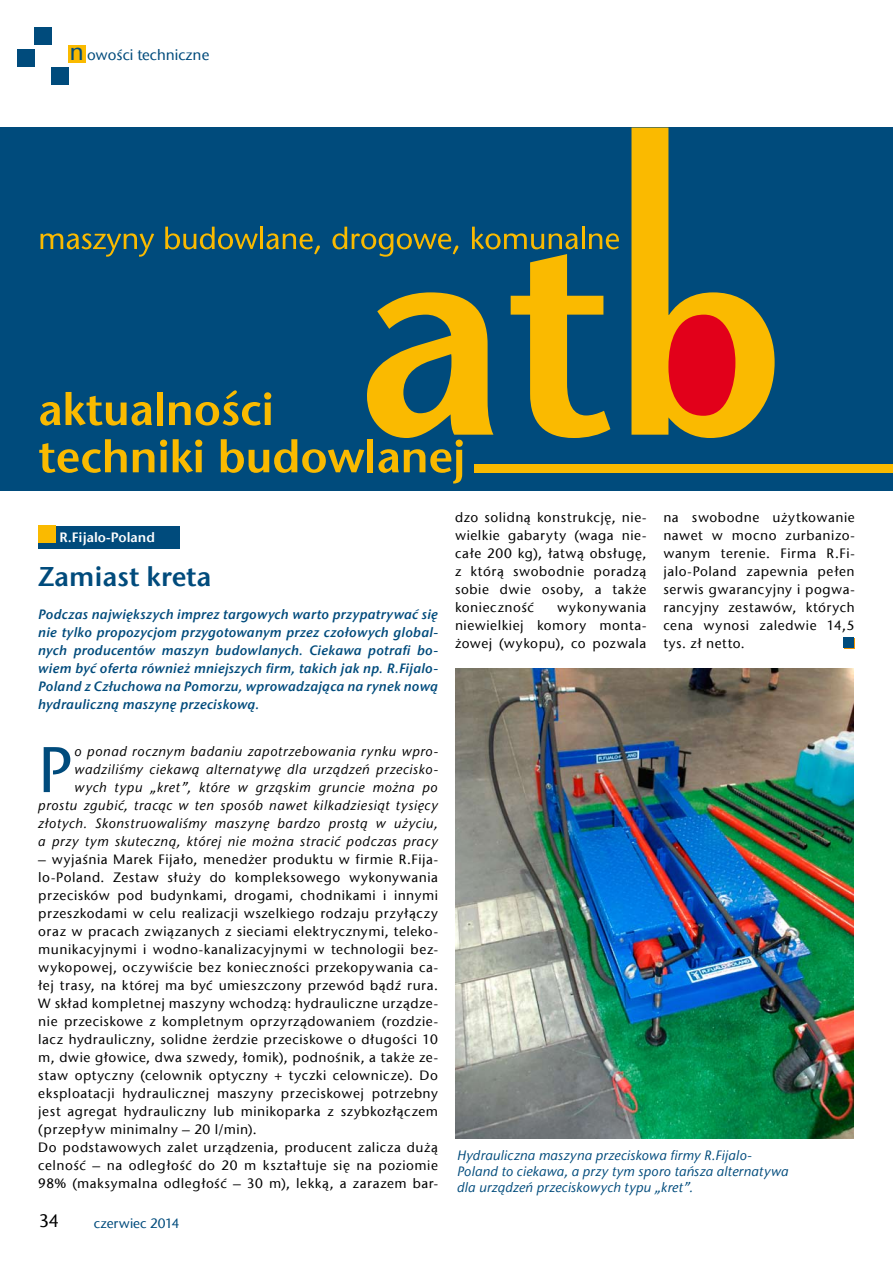
<style>
.page{position:relative;width:893px;height:1263px;background:#fff}
.page>*{position:absolute;margin:0;border:0;box-sizing:border-box;transform-origin:0 0}
.t1{font:500 64.35px "ITC Stone Sans Com";color:#004b7c}
.t2{font:27px "ITC Stone Sans Com Semi";color:#004b7c}
.t3{font:500 18px "ITC Stone Sans Com";color:#000}
.t4{font:500 15px "ITC Stone Sans Com";color:#004b7c}
.t5{font:500 13.5px/18px "ITC Stone Sans Com";letter-spacing:.04em;color:#000;text-align:justify}
.t6{font:italic 13.5px/18px "ITC Stone Sans Com Semi";letter-spacing:.015em;color:#004b7c;text-align:justify}
.t7{font:italic 500 13.5px/18px "ITC Stone Sans Com";letter-spacing:.04em;color:#000;text-align:right}
.t8{font:italic 500 13.5px/16.2px "ITC Stone Sans Com";letter-spacing:.01em;color:#004b7c}
.t9{font:13.5px "ITC Stone Sans Com Semi";color:#fff}
.t10{font:500 13.5px "ITC Stone Sans Com";color:#004b7c}
.s1{font-size:24px}
</style>
<div class="page">
<div style="left:17px;top:50px;width:17px;height:17px;background:#004b7c"></div>
<div style="left:34px;top:28px;width:17px;height:17px;background:#004b7c"></div>
<div style="left:51px;top:68px;width:17px;height:17px;background:#004b7c"></div>
<div style="left:68px;top:45px;width:17px;height:17px;background:#faba00"></div>
<div style="left:38px;top:526px;width:142px;height:23px;background:#004b7c"></div>
<div style="left:38px;top:526px;width:17px;height:17px;background:#faba00"></div>
<img style="left:456px;top:668px;width:398px;height:470px">
<svg style="left:845px;top:638px;width:10px;height:10px"></svg>
<div style="left:844px;top:637px;width:10px;height:10px;background:#004b7c"></div>
<div style="left:0;top:128px;width:893px;height:363px;background:#004b7c"></div>
<svg style="left:631px;top:128px;width:144px;height:310px"></svg>
<svg style="left:39px;top:439px;width:88px;height:34px"></svg>
<svg style="left:133px;top:449px;width:21px;height:23px"></svg>
<svg style="left:41px;top:233px;width:113px;height:24px"></svg>
<svg style="left:40px;top:392px;width:112px;height:34px"></svg>
<div style="left:157px;top:392px;width:6px;height:33px;background:#faba00"></div>
<svg style="left:160px;top:227px;width:459px;height:256px"></svg>
<div style="left:474px;top:464px;width:419px;height:8px;background:#faba00"></div>
<p class="t4" style="left:69px;top:45px;width:141px"><span class="s1">n</span> owości techniczne</p>
<p class="t9" style="left:60px;top:529px;width:97px">R.Fijalo-Poland</p>
<h2 class="t2" style="left:38px;top:560px;width:175px">Zamiast kreta</h2>
<p class="t6" style="left:38px;top:605px;width:401px">Podczas największych imprez targowych warto przypatrywać się nie tylko propozycjom przygotowanym przez czołowych global&shy;nych producentów maszyn budowlanych. Ciekawa potrafi bo&shy;wiem być oferta również mniejszych firm, takich jak np. R.Fijalo-Poland z Człuchowa na Pomorzu, wprowadzająca na rynek nową hydrauliczną maszynę przeciskową.</p>
<p class="t7" style="left:38px;top:742px;width:401px">o ponad rocznym badaniu zapotrzebowania rynku wpro&shy;wadziliśmy ciekawą alternatywę dla urządzeń przecisko-<br>wych typu „kret”, które w grząskim gruncie można po prostu zgubić, tracąc w ten sposób nawet kilkadziesiąt tysięcy złotych. Skonstruowaliśmy maszynę bardzo prostą w użyciu, a przy tym skuteczną, której nie można stracić podczas pracy</p>
<p class="t5" style="left:38px;top:850px;width:401px;text-align:left">– wyjaśnia Marek Fijało, menedżer produktu w firmie R.Fija&shy;lo-Poland. Zestaw służy do kompleksowego wykonywania przecisków pod budynkami, drogami, chodnikami i innymi przeszkodami w celu realizacji wszelkiego rodzaju przyłączy oraz w pracach związanych z sieciami elektrycznymi, teleko&shy;munikacyjnymi i wodno-kanalizacyjnymi w technologii bez&shy;wykopowej, oczywiście bez konieczności przekopywania ca&shy;łej trasy, na której ma być umieszczony przewód bądź rura.<br>W skład kompletnej maszyny wchodzą: hydrauliczne urządze&shy;nie przeciskowe z kompletnym oprzyrządowaniem (rozdzie&shy;lacz hydrauliczny, solidne żerdzie przeciskowe o długości 10 m, dwie głowice, dwa szwedy, łomik), podnośnik, a także ze&shy;staw optyczny (celownik optyczny + tyczki celownicze). Do eksploatacji hydraulicznej maszyny przeciskowej potrzebny jest agregat hydrauliczny lub minikoparka z szybkozłączem (przepływ minimalny – 20 l/min).<br>Do podstawowych zalet urządzenia, producent zalicza dużą celność – na odległość do 20 m kształtuje się na poziomie 98% (maksymalna odległość – 30 m), lekką, a zarazem bar-</p>
<h1 class="t1" style="left:38px;top:730px;width:36px">P</h1>
<h3 class="t3" style="left:39px;top:1209px;width:22px">34</h3>
<p class="t10" style="left:94px;top:1215px;width:87px">czerwiec 2014</p>
<p class="t5" style="left:455px;top:508px;width:193px">dzo solidną konstrukcję, nie&shy;wielkie gabaryty (waga nie&shy;całe 200 kg), łatwą obsługę, z którą swobodnie poradzą sobie dwie osoby, a także konieczność</p>
<p class="t5" style="left:455px;top:598px;width:193px;text-indent:102px">wykonywania niewielkiej komory monta&shy;żowej (wykopu), co pozwala</p>
<p class="t5" style="left:663px;top:508px;width:193px">na swobodne użytkowanie nawet w mocno zurbanizo&shy;wanym terenie. Firma R.Fi&shy;jalo-Poland zapewnia pełen serwis gwarancyjny i pogwa&shy;rancyjny zestawów, których cena wynosi zaledwie 14,5 tys. zł netto.</p>
<p class="t8" style="left:457px;top:1147px;width:333px">Hydrauliczna maszyna przeciskowa firmy R.Fijalo-<br>Poland to ciekawa, a przy tym sporo tańsza alternatywa dla urządzeń przeciskowych typu „kret”.</p>
</div>
